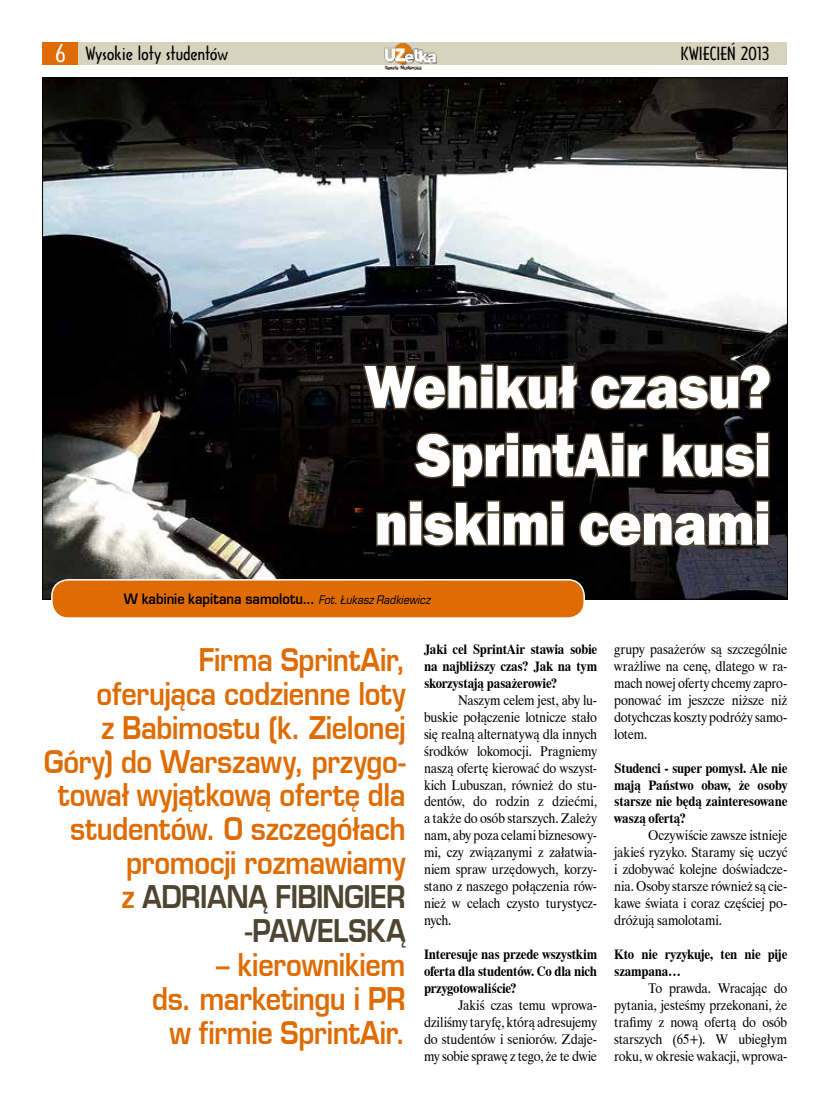
<style>
.page{position:relative;width:830px;height:1119px;background:#fff}
.page>*{position:absolute;margin:0;border:0;box-sizing:border-box;transform-origin:0 0}
.t1{font:800 62.7px/68.4px "Franklin Gothic";letter-spacing:-.015em;color:#fff;text-align:right;scale:.91 1}
.t2{font:30.45px/33.9px "Euromode CE Bold";letter-spacing:-.01em;color:#df6c02;text-align:right;scale:.88 1}
.t3{font:17.4px "Architecture";letter-spacing:-.01em;color:#000;scale:1.19 1}
.t4{font:14.1px/17px "Dutch 801 BT";letter-spacing:-.015em;color:#000;text-align:justify;scale:.91 1}
.t5{font:700 14.1px/17px "Dutch 801 BT";letter-spacing:-.015em;color:#000;text-align:justify;scale:.91 1}
.t6{font:14.1px "Euromode CE Bold";color:#000;scale:.91 1}
.s1{font-size:23.1px;color:#fff}
.s2{font-family:"Euromode CE Italic";font-size:11.55px}
.s3{color:#4d4531}
</style>
<div class="page">
<img style="left:44px;top:79px;width:741px;height:518px">
<svg style="left:360px;top:361px;width:219px;height:51px"></svg>
<svg style="left:588px;top:362px;width:184px;height:50px"></svg>
<svg style="left:411px;top:430px;width:238px;height:59px"></svg>
<svg style="left:660px;top:430px;width:110px;height:50px"></svg>
<svg style="left:374px;top:498px;width:191px;height:50px"></svg>
<svg style="left:577px;top:498px;width:193px;height:50px"></svg>
<div style="left:52px;top:579px;width:532px;height:39px;background:#df6c02;border-radius:16px"></div>
<div style="left:51px;top:579px;width:533px;height:39px;border:2px solid #fff;border-radius:16px"></div>
<div style="left:43px;top:43px;width:744px;height:22px;background:#d6d3bf"></div>
<div style="left:43px;top:43px;width:35px;height:22px;background:#df6c02"></div>
<img style="left:384px;top:43px;width:53px;height:27px">
<p class="t3" style="left:55px;top:42px;width:146px"><span class="s1">6</span> Wysokie loty studentów</p>
<p class="t3" style="left:680px;top:42px;width:76px">KWIECIEŃ 2013</p>
<h1 class="t1" style="left:364px;top:352px;width:448px">Wehikuł czasu?<br>SprintAir kusi niskimi cenami</h1>
<p class="t6" style="left:124px;top:590px;width:338px">W kabinie kapitana samolotu... <span class="s2">Fot. Łukasz Radkiewicz</span></p>
<p class="t5" style="left:424px;top:639px;width:192px">Jaki cel SprintAir stawia sobie na najbliższy czas? Jak na tym skorzystają pasażerowie?</p>
<p class="t4" style="left:424px;top:690px;width:192px;text-indent:34px">Naszym celem jest, aby lu&shy;buskie połączenie lotnicze stało się realną alternatywą dla innych środków lokomocji. Pragniemy naszą ofertę kierować do wszyst&shy;kich Lubuszan, również do stu&shy;dentów, do rodzin z dziećmi, a także do osób starszych. Zależy nam, aby poza celami biznesowy&shy;mi, czy związanymi z załatwia&shy;niem spraw urzędowych, korzy&shy;stano z naszego połączenia rów&shy;nież w celach czysto turystycz&shy;nych.</p>
<p class="t5" style="left:424px;top:945px;width:192px">Interesuje nas przede wszystkim oferta dla studentów. Co dla nich przygotowaliście?</p>
<p class="t4" style="left:424px;top:996px;width:192px;text-indent:34px">Jakiś czas temu wprowa&shy;dziliśmy taryfę, którą adresujemy do studentów i seniorów. Zdaje&shy;my sobie sprawę z tego, że te dwie</p>
<h2 class="t2" style="left:44px;top:642px;width:412px">Firma SprintAir,<br>oferująca codzienne loty<br>z Babimostu (k. Zielonej<br>Góry) do Warszawy, przygo&shy;tował wyjątkową ofertę dla studentów. O szczegółach promocji rozmawiamy<br>z <span class="s3">ADRIANĄ FIBINGIER -PAWELSKĄ</span></h2>
<h2 class="t2" style="left:152px;top:947px;width:289px">– kierownikiem<br>ds. marketingu i PR w firmie SprintAir.</h2>
<p class="t4" style="left:614px;top:639px;width:192px">grupy pasażerów są szczególnie wrażliwe na cenę, dlatego w ra&shy;mach nowej oferty chcemy zapro&shy;ponować im jeszcze niższe niż dotychczas koszty podróży samo&shy;lotem.</p>
<p class="t5" style="left:614px;top:758px;width:192px">Studenci - super pomysł. Ale nie mają Państwo obaw, że osoby starsze nie będą zainteresowane waszą ofertą?</p>
<p class="t4" style="left:614px;top:826px;width:192px;text-indent:34px">Oczywiście zawsze istnieje jakieś ryzyko. Staramy się uczyć i zdobywać kolejne doświadcze&shy;nia. Osoby starsze również są cie&shy;kawe świata i coraz częściej po&shy;dróżują samolotami.</p>
<p class="t5" style="left:614px;top:945px;width:192px">Kto nie ryzykuje, ten nie pije szampana…</p>
<p class="t4" style="left:614px;top:979px;width:192px;text-indent:34px">To prawda. Wracając do pytania, jesteśmy przekonani, że trafimy z nową ofertą do osób starszych (65+). W ubiegłym roku, w okresie wakacji, wprowa-</p>
</div>
